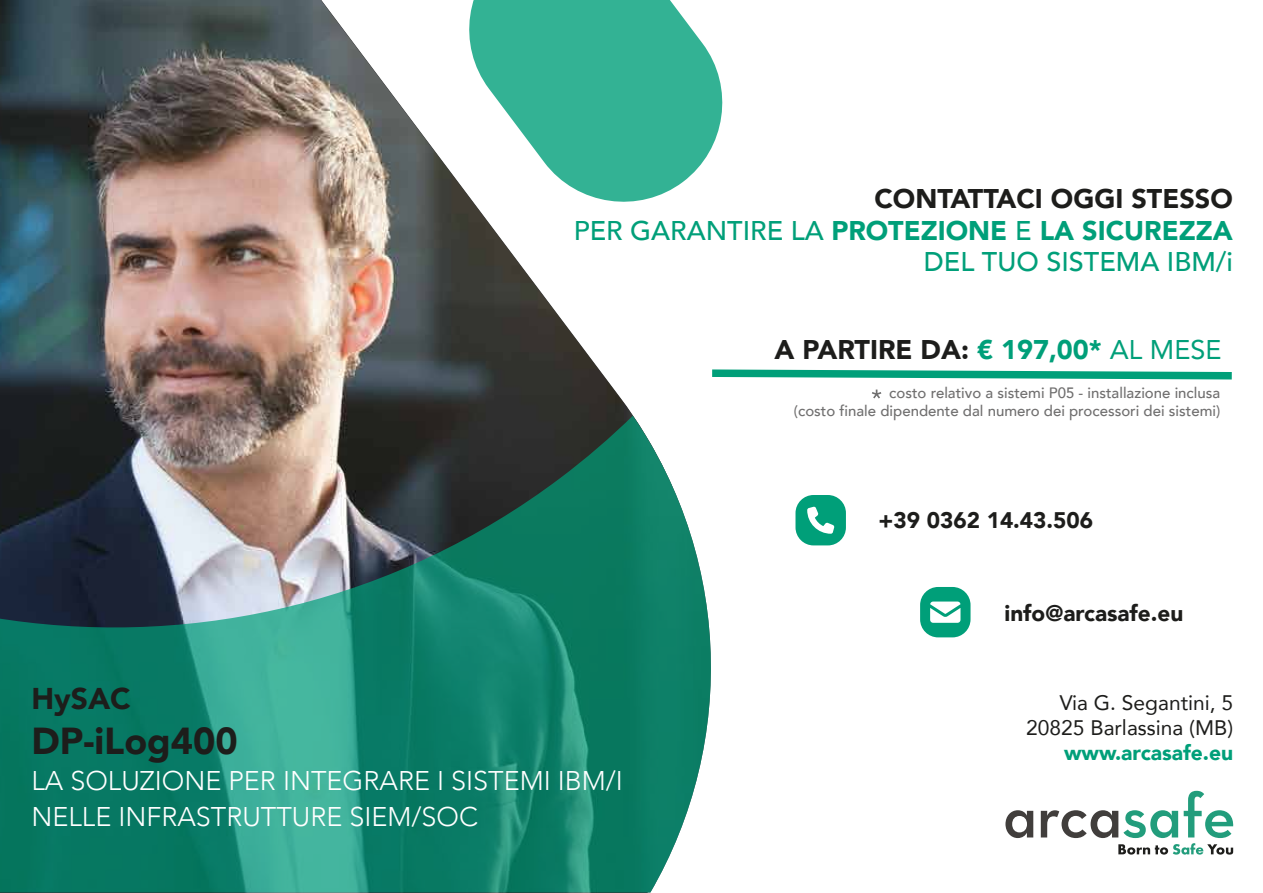
<style>
.page{position:relative;width:1263px;height:893px;background:#fff}
.page>*{position:absolute;margin:0;border:0;box-sizing:border-box;transform-origin:0 0}
.t1{font:900 37.5px "Avenir";color:#1d1d1b}
.t2{font:900 30px "Avenir";color:#1d1d1b}
.t3{font:500 27px/31.5px "Avenir";color:#009f79;text-align:right}
.t4{font:300 27px/36px "Avenir";color:#fff}
.t5{font:900 27px "Avenir";color:#1d1d1b}
.t6{font:900 22.5px "Avenir";color:#1d1d1b}
.t7{font:21px/25.2px "Avenir";color:#1d1d1b;text-align:right}
.t8{font:900 21px "Avenir";color:#009f79}
.t9{font:500 15px/18px "Avenir";color:#706f6f;text-align:right}
.s1{font-weight:900;color:#1d1d1b}
.s2{font-weight:900}
.s3{color:#009f79}
.s4{font-weight:400;color:#009f79}
</style>
<div class="page">
<div style="left:795px;top:495px;width:51px;height:50px;background:#009f79;border-radius:18px"></div>
<div style="left:920px;top:587px;width:50px;height:50px;background:#009f79;border-radius:18px"></div>
<svg style="left:930px;top:602px;width:30px;height:21px"></svg>
<svg style="left:807px;top:506px;width:27px;height:28px"></svg>
<img style="left:0;top:0;width:723px;height:147px">
<img style="left:0;top:107px;width:712px;height:785px">
<svg style="left:1005px;top:810px;width:28px;height:28px"></svg>
<svg style="left:1041px;top:791px;width:192px;height:64px"></svg>
<svg style="left:705px;top:366px;width:527px;height:17px"></svg>
<svg style="left:872px;top:390px;width:9px;height:8px"></svg>
<h3 class="t3" style="left:574px;top:181px;width:661px"><span class="s1">CONTATTACI OGGI STESSO<br></span>PER GARANTIRE LA <span class="s2">PROTEZIONE</span> E <span class="s2">LA SICUREZZA<br></span>DEL TUO SISTEMA IBM/i</h3>
<h3 class="t5" style="left:774px;top:327px;width:448px">A PARTIRE DA: <span class="s3">€ 197,00*</span> <span class="s4">AL MESE</span></h3>
<p class="t9" style="left:794px;top:383px;width:428px">costo relativo a sistemi P05 - installazione inclusa<br>(costo finale dipendente dal numero dei processori dei sistemi)</p>
<h3 class="t6" style="left:878px;top:500px;width:216px">+39 0362 14.43.506</h3>
<h2 class="t2" style="left:31px;top:673px;width:101px">HySAC</h2>
<h1 class="t1" style="left:31px;top:709px;width:208px">DP-iLog400</h1>
<h3 class="t4" style="left:31px;top:763px;width:593px">LA SOLUZIONE PER INTEGRARE I SISTEMI IBM/I<br>NELLE INFRASTRUTTURE SIEM/SOC</h3>
<h3 class="t6" style="left:1004px;top:593px;width:180px">info@arcasafe.eu</h3>
<h3 class="t7" style="left:1026px;top:689px;width:208px">Via G. Segantini, 5<br>20825 Barlassina (MB)</h3>
<h3 class="t8" style="left:1064px;top:735px;width:171px">www.arcasafe.eu</h3>
</div>
